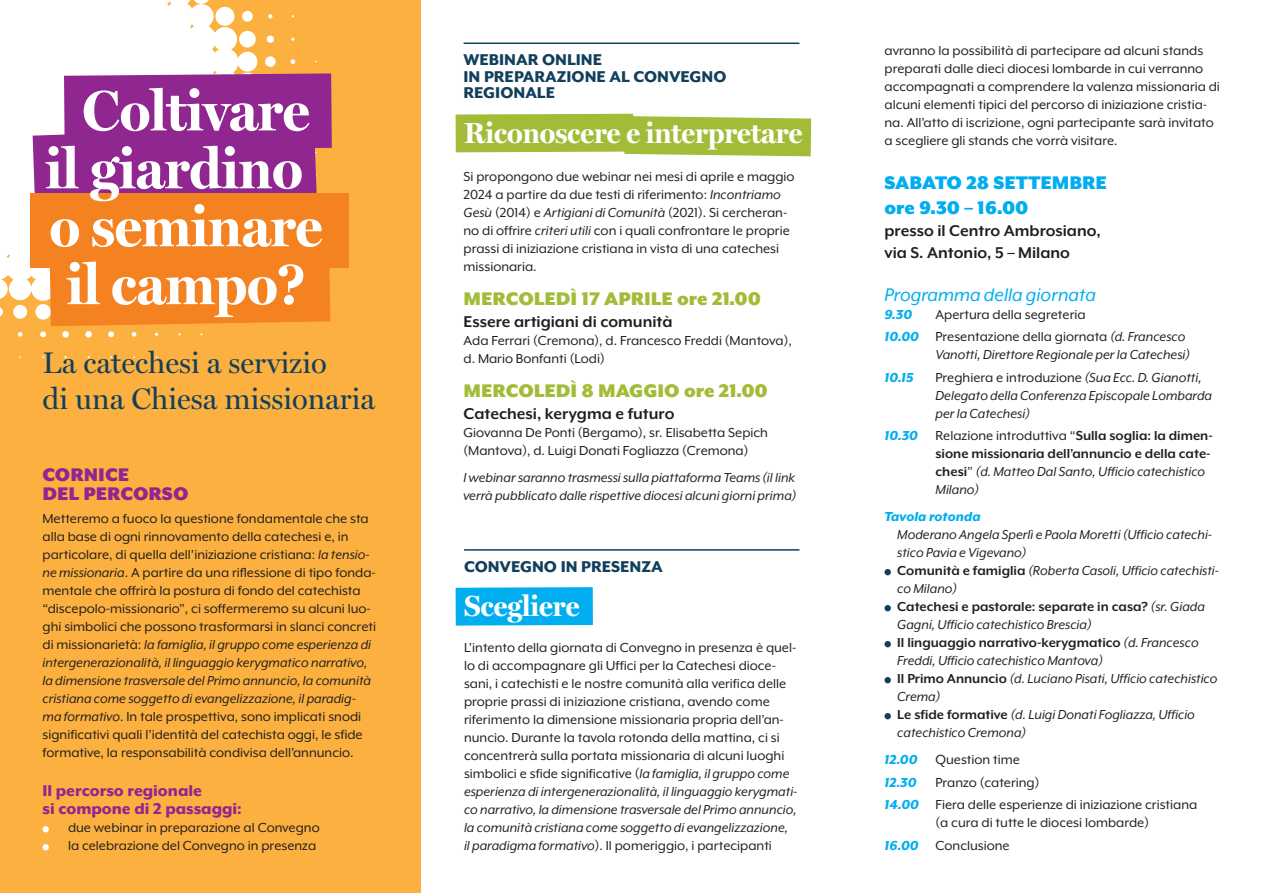
<style>
.page{position:relative;width:1263px;height:893px;background:#fff}
.page>*{position:absolute;margin:0;border:0;box-sizing:border-box;transform-origin:0 0}
.t1{font:700 57.15px "Miller Display";color:#fff}
.t2{font:30px "Miller Display";color:#123f5b}
.t3{font:700 29.25px "Miller Display";color:#fff}
.t4{font:900 21px "Mr Eaves XL Mod OT";color:#a2bc38}
.t5{font:900 21px "Mr Eaves XL Mod OT";color:#00aeef}
.t6{font:italic 21px "Mr Eaves XL Mod OT";color:#00aeef}
.t7{font:900 21px "Mr Eaves XL Mod OT";color:#90268f}
.t8{font:700 18px "Mr Eaves XL Mod OT";color:#231f20}
.t9{font:800 18px "Mr Eaves XL Mod OT";color:#123f5b}
.t10{font:800 18px "Mr Eaves XL Mod OT";color:#90268f}
.t11{font:15px/18px "Mr Eaves XL Mod OT";color:#231f20}
.t12{font:italic 15px/18px "Mr Eaves XL Mod OT";color:#231f20}
.t13{font:700 15px/18px "Mr Eaves XL Mod OT";color:#231f20}
.t14{font:italic 800 15px "Mr Eaves XL Mod OT";color:#00aeef}
.s1{font-style:italic}
.s2{font-weight:800;font-style:italic;color:#00aeef}
.s3{font-style:normal}
.s4{font-weight:400}
.s5{font-weight:400;font-style:italic}
.s6{font-weight:700;font-style:normal}
</style>
<div class="page">
<div style="left:0;top:0;width:421px;height:893px;background:#fbb03f"></div>
<svg style="left:0;top:0;width:317px;height:358px;fill:#fff"></svg>
<svg style="left:456px;top:114px;width:355px;height:42px;background:#abc24b"></svg>
<hr style="left:464px;top:43px;width:335px;height:1px;background:#123f5b">
<div style="left:456px;top:587px;width:137px;height:39px;background:#00aeef"></div>
<hr style="left:464px;top:549px;width:335px;height:2px;background:#123f5b">
<svg style="left:43px;top:826px;width:6px;height:6px"></svg>
<svg style="left:43px;top:844px;width:6px;height:6px"></svg>
<div style="left:50px;top:267px;width:280px;height:59px;background:#f58220"></div>
<svg style="left:33px;top:73px;width:299px;height:120px;background:#993794"></svg>
<div style="left:30px;top:193px;width:319px;height:74px;background:#f58220"></div>
<div style="left:884px;top:569px;width:7px;height:6px;background:#123f5b;border-radius:50%"></div>
<div style="left:884px;top:605px;width:7px;height:6px;background:#123f5b;border-radius:50%"></div>
<div style="left:884px;top:641px;width:7px;height:6px;background:#123f5b;border-radius:50%"></div>
<div style="left:884px;top:677px;width:7px;height:6px;background:#123f5b;border-radius:50%"></div>
<div style="left:884px;top:713px;width:7px;height:6px;background:#123f5b;border-radius:50%"></div>
<p class="t1" style="left:82px;top:76px;width:229px">Coltivare</p>
<p class="t1" style="left:45px;top:134px;width:259px">il giardino</p>
<p class="t1" style="left:50px;top:192px;width:274px">o seminare</p>
<p class="t1" style="left:67px;top:250px;width:240px">il campo?</p>
<p class="t2" style="left:43px;top:345px;width:286px">La catechesi a servizio</p>
<p class="t2" style="left:43px;top:381px;width:334px">di una Chiesa missionaria</p>
<p class="t7" style="left:43px;top:463px;width:88px">CORNICE</p>
<p class="t7" style="left:43px;top:482px;width:147px">DEL PERCORSO</p>
<p class="t11" style="left:43px;top:509px;width:335px">Metteremo a fuoco la questione fondamentale che sta alla base di ogni rinnovamento della catechesi e, in particolare, di quella dell’iniziazione cristiana: <span class="s1">la tensio&shy;ne missionaria</span>. A partire da una riflessione di tipo fonda&shy;mentale che offrirà la postura di fondo del catechista “discepolo-missionario”, ci soffermeremo su alcuni luo&shy;ghi simbolici che possono trasformarsi in slanci concreti di missionarietà: <span class="s1">la famiglia, il gruppo come esperienza di intergenerazionalità, il linguaggio kerygmatico narrativo, la dimensione trasversale del Primo annuncio, la comunità cristiana come soggetto di evangelizzazione, il paradig&shy;ma formativo</span>. In tale prospettiva, sono implicati snodi significativi quali l’identità del catechista oggi, le sfide formative, la responsabilità condivisa dell’annuncio.</p>
<p class="t10" style="left:43px;top:781px;width:161px">Il percorso regionale</p>
<p class="t10" style="left:43px;top:799px;width:201px">si compone di 2 passaggi:</p>
<p class="t11" style="left:68px;top:819px;width:253px">due webinar in preparazione al Convegno</p>
<p class="t11" style="left:68px;top:837px;width:250px">la celebrazione del Convegno in presenza</p>
<p class="t9" style="left:463px;top:50px;width:140px">WEBINAR ONLINE</p>
<p class="t9" style="left:463px;top:66px;width:264px">IN PREPARAZIONE AL CONVEGNO</p>
<p class="t9" style="left:463px;top:83px;width:93px">REGIONALE</p>
<p class="t3" style="left:464px;top:115px;width:340px">Riconoscere e interpretare</p>
<p class="t11" style="left:463px;top:167px;width:333px">Si propongono due webinar nei mesi di aprile e maggio 2024 a partire da due testi di riferimento: <span class="s1">Incontriamo Gesù</span> (2014) e <span class="s1">Artigiani di Comunità</span> (2021). Si cercheran&shy;no di offrire <span class="s1">criteri utili</span> con i quali confrontare le proprie prassi di iniziazione cristiana in vista di una catechesi missionaria.</p>
<p class="t4" style="left:463px;top:287px;width:299px">MERCOLEDÌ 17 APRILE ore 21.00</p>
<p class="t8" style="left:463px;top:311px;width:211px">Essere artigiani di comunità</p>
<p class="t11" style="left:463px;top:331px;width:330px">Ada Ferrari (Cremona), d. Francesco Freddi (Mantova), d. Mario Bonfanti (Lodi)</p>
<p class="t4" style="left:463px;top:379px;width:306px">MERCOLEDÌ 8 MAGGIO ore 21.00</p>
<p class="t8" style="left:463px;top:403px;width:212px">Catechesi, kerygma e futuro</p>
<p class="t11" style="left:463px;top:423px;width:306px">Giovanna De Ponti (Bergamo), sr. Elisabetta Sepich (Mantova), d. Luigi Donati Fogliazza (Cremona)</p>
<p class="t12" style="left:463px;top:468px;width:334px">I webinar saranno trasmessi sulla piattaforma Teams (il link verrà pubblicato dalle rispettive diocesi alcuni giorni prima)</p>
<p class="t9" style="left:464px;top:556px;width:200px">CONVEGNO IN PRESENZA</p>
<p class="t3" style="left:464px;top:588px;width:117px">Scegliere</p>
<p class="t11" style="left:464px;top:639px;width:335px">L’intento della giornata di Convegno in presenza è quel&shy;lo di accompagnare gli Uffici per la Catechesi dioce&shy;sani, i catechisti e le nostre comunità alla verifica delle proprie prassi di iniziazione cristiana, avendo come riferimento la dimensione missionaria propria dell’an&shy;nuncio. Durante la tavola rotonda della mattina, ci si concentrerà sulla portata missionaria di alcuni luoghi simbolici e sfide significative (<span class="s1">la famiglia, il gruppo come esperienza di intergenerazionalità, il linguaggio kerygmati&shy;co narrativo, la dimensione trasversale del Primo annuncio, la comunità cristiana come soggetto di evangelizzazione, il paradigma formativo</span>). Il pomeriggio, i partecipanti</p>
<p class="t11" style="left:884px;top:41px;width:337px">avranno la possibilità di partecipare ad alcuni stands preparati dalle dieci diocesi lombarde in cui verranno accompagnati a comprendere la valenza missionaria di alcuni elementi tipici del percorso di iniziazione cristia&shy;na. All’atto di iscrizione, ogni partecipante sarà invitato a scegliere gli stands che vorrà visitare.</p>
<p class="t5" style="left:884px;top:171px;width:224px">SABATO 28 SETTEMBRE</p>
<p class="t5" style="left:884px;top:196px;width:146px">ore 9.30 – 16.00</p>
<p class="t8" style="left:884px;top:221px;width:218px">presso il Centro Ambrosiano,</p>
<p class="t8" style="left:884px;top:242px;width:187px">via S. Antonio, 5 – Milano</p>
<p class="t6" style="left:884px;top:283px;width:213px">Programma della giornata</p>
<p class="t14" style="left:884px;top:306px;width:29px">9.30</p>
<p class="t11" style="left:935px;top:305px;width:151px">Apertura della segreteria</p>
<p class="t11" style="left:884px;top:328px;width:302px"><span class="s2">10.00</span> Presentazione della giornata <span class="s1">(d. Francesco</span></p>
<p class="t12" style="left:935px;top:346px;width:256px">Vanotti, Direttore Regionale per la Catechesi)</p>
<p class="t14" style="left:884px;top:369px;width:31px">10.15</p>
<p class="t12" style="left:935px;top:368px;width:278px"><span class="s3">Preghiera e introduzione</span> (Sua Ecc. D. Gianotti,<br>Delegato della Conferenza Episcopale Lombarda per la Catechesi)</p>
<p class="t13" style="left:935px;top:427px;width:279px;text-indent:-51px"><span class="s2">10.30</span> <span class="s4">Relazione introduttiva “</span>Sulla soglia: la dimen&shy;sione missionaria dell’annuncio e della cate&shy;chesi<span class="s4">”</span> <span class="s5">(d. Matteo Dal Santo, Ufficio catechistico Milano)</span></p>
<p class="t14" style="left:884px;top:509px;width:98px">Tavola rotonda</p>
<p class="t12" style="left:897px;top:526px;width:316px">Moderano Angela Sperlì e Paola Moretti (Ufficio catechi&shy;stico Pavia e Vigevano)</p>
<p class="t12" style="left:897px;top:562px;width:323px"><span class="s6">Comunità e famiglia</span> (Roberta Casoli, Ufficio catechisti&shy;co Milano)</p>
<p class="t12" style="left:897px;top:598px;width:309px"><span class="s6">Catechesi e pastorale: separate in casa?</span> (sr. Giada<br>Gagni, Ufficio catechistico Brescia)</p>
<p class="t12" style="left:897px;top:634px;width:303px"><span class="s6">Il linguaggio narrativo-kerygmatico</span> (d. Francesco<br>Freddi, Ufficio catechistico Mantova)</p>
<p class="t12" style="left:897px;top:670px;width:322px"><span class="s6">Il Primo Annuncio</span> (d. Luciano Pisati, Ufficio catechistico<br>Crema)</p>
<p class="t12" style="left:897px;top:706px;width:299px"><span class="s6">Le sfide formative</span> (d. Luigi Donati Fogliazza, Ufficio catechistico Cremona)</p>
<p class="t11" style="left:884px;top:751px;width:137px"><span class="s2">12.00</span> Question time</p>
<p class="t14" style="left:884px;top:774px;width:34px">12.30</p>
<p class="t11" style="left:935px;top:773px;width:105px">Pranzo (catering)</p>
<p class="t11" style="left:884px;top:796px;width:314px"><span class="s2">14.00</span> Fiera delle esperienze di iniziazione cristiana</p>
<p class="t11" style="left:935px;top:814px;width:215px">(a cura di tutte le diocesi lombarde)</p>
<p class="t11" style="left:884px;top:836px;width:127px"><span class="s2">16.00</span> Conclusione</p>
</div>
